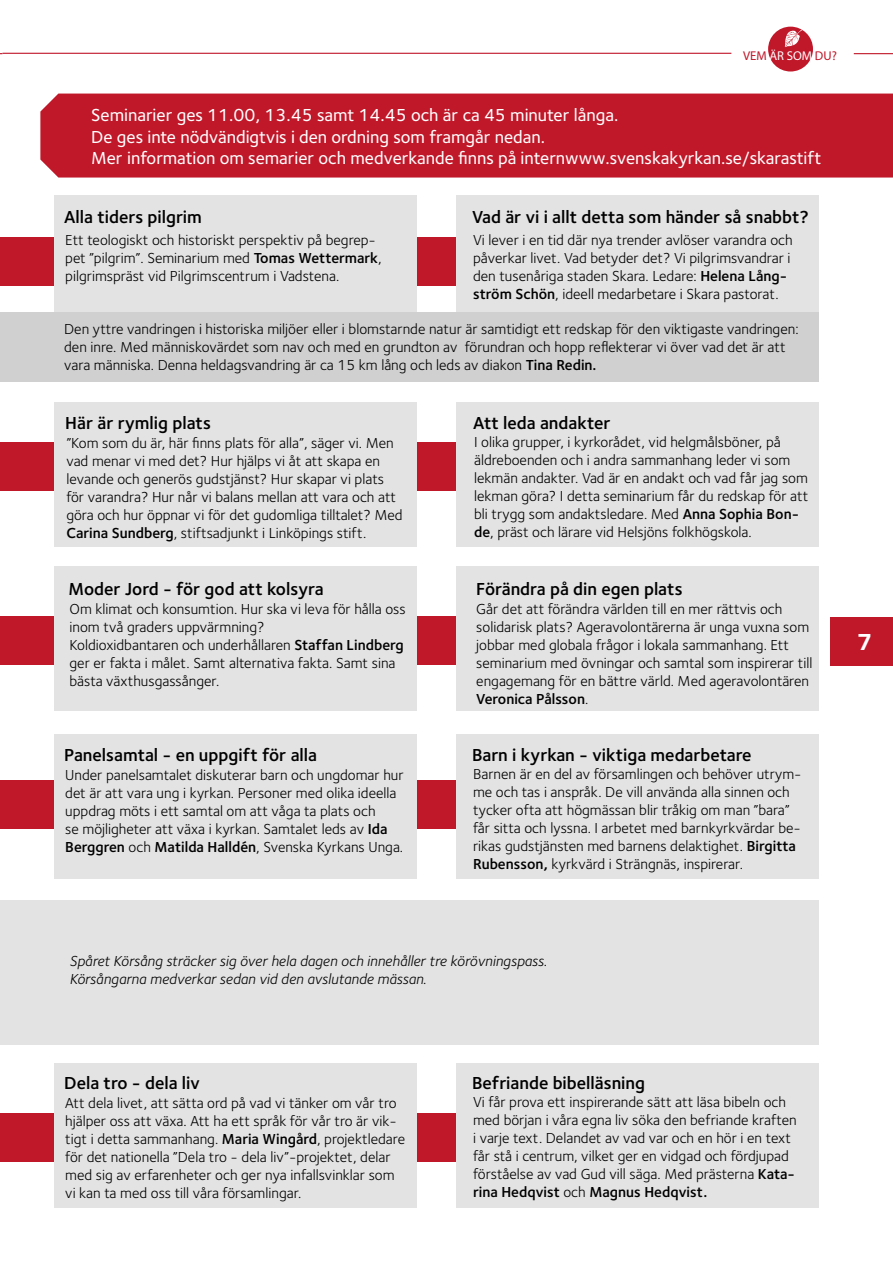
<style>
.page{position:relative;width:893px;height:1263px;background:#fff}
.page>*{position:absolute;margin:0;border:0;box-sizing:border-box;transform-origin:0 0}
.t1{font:700 24px "Foundry Sterling";color:#fff}
.t2{font:600 18px "Foundry Sterling";color:#000}
.t3{font:500 18px/21.6px "Foundry Sterling";color:#fff}
.t4{font:15px/18px "Foundry Sterling";color:#000}
.t5{font:italic 15px/18px "Foundry Sterling";color:#000}
.t6{font:12.75px "Myriad Pro";color:#c01729}
.s1{color:#fff}
.s2{font-weight:600}
</style>
<div class="page">
<div style="left:830px;top:617px;width:63px;height:48px;background:#c01729"></div>
<div style="left:0;top:780px;width:665px;height:49px;background:#c01729"></div>
<div style="left:0;top:1113px;width:665px;height:48px;background:#c01729"></div>
<div style="left:0;top:616px;width:670px;height:49px;background:#c01729"></div>
<div style="left:0;top:237px;width:670px;height:49px;background:#c01729"></div>
<div style="left:0;top:442px;width:670px;height:49px;background:#c01729"></div>
<div style="left:768px;top:27px;width:45px;height:45px;background:#c01729;border-radius:50%"></div>
<svg style="left:785px;top:29px;width:18px;height:18px"></svg>
<hr style="left:854px;top:53px;width:39px;height:1px;background:#c01729">
<hr style="left:2px;top:53px;width:729px;height:1px;background:#c01729">
<div style="left:40px;top:94px;width:853px;height:84px;background:#c01729"></div>
<div style="left:54px;top:195px;width:363px;height:150px;background:#e3e3e3"></div>
<div style="left:456px;top:195px;width:363px;height:150px;background:#e3e3e3"></div>
<div style="left:54px;top:402px;width:363px;height:144px;background:#e3e3e3"></div>
<div style="left:456px;top:402px;width:363px;height:144px;background:#e3e3e3"></div>
<div style="left:54px;top:567px;width:363px;height:144px;background:#e3e3e3"></div>
<div style="left:456px;top:567px;width:363px;height:144px;background:#e3e3e3"></div>
<div style="left:54px;top:735px;width:363px;height:144px;background:#e3e3e3"></div>
<div style="left:456px;top:735px;width:363px;height:144px;background:#e3e3e3"></div>
<div style="left:456px;top:900px;width:363px;height:145px;background:#e3e3e3"></div>
<div style="left:54px;top:1063px;width:363px;height:145px;background:#e3e3e3"></div>
<div style="left:456px;top:1063px;width:363px;height:145px;background:#e3e3e3"></div>
<div style="left:0;top:900px;width:665px;height:145px;background:#e3e3e3"></div>
<div style="left:0;top:313px;width:819px;height:69px;background:#d0d0d0"></div>
<p class="t6" style="left:743px;top:48px;width:95px">VEM <span class="s1">ÄR SOM</span> DU?</p>
<p class="t3" style="left:91px;top:104px;width:731px">Seminarier ges 11.00, 13.45 samt 14.45 och är ca 45 minuter långa.<br>De ges inte nödvändigtvis i den ordning som framgår nedan.<br>Mer information om semarier och medverkande finns på internwww.svenskakyrkan.se/skarastift</p>
<p class="t2" style="left:472px;top:204px;width:338px">Vad är vi i allt detta som händer så snabbt?</p>
<p class="t4" style="left:473px;top:231px;width:321px">Vi lever i en tid där nya trender avlöser varandra och påverkar livet. Vad betyder det? Vi pilgrimsvandrar i den tusenåriga staden Skara. Ledare: <span class="s2">Helena Lång&shy;ström Schön</span>, ideell medarbetare i Skara pastorat.</p>
<p class="t4" style="left:64px;top:319px;width:736px">Den yttre vandringen i historiska miljöer eller i blomstarnde natur är samtidigt ett redskap för den viktigaste vandringen: den inre. Med människovärdet som nav och med en grundton av förundran och hopp reflekterar vi över vad det är att vara människa. Denna heldagsvandring är ca 15 km lång och leds av diakon <span class="s2">Tina Redin.</span></p>
<p class="t2" style="left:64px;top:204px;width:139px">Alla tiders pilgrim</p>
<p class="t4" style="left:65px;top:231px;width:318px">Ett teologiskt och historiskt perspektiv på begrep&shy;pet ”pilgrim”. Seminarium med <span class="s2">Tomas Wettermark</span>, pilgrimspräst vid Pilgrimscentrum i Vadstena.</p>
<p class="t2" style="left:65px;top:411px;width:147px">Här är rymlig plats</p>
<p class="t4" style="left:66px;top:434px;width:338px">”Kom som du är, här finns plats för alla”, säger vi. Men vad menar vi med det? Hur hjälps vi åt att skapa en levande och generös gudstjänst? Hur skapar vi plats för varandra? Hur når vi balans mellan att vara och att göra och hur öppnar vi för det gudomliga tilltalet? Med <span class="s2">Carina Sundberg</span>, stiftsadjunkt i Linköpings stift.</p>
<p class="t2" style="left:68px;top:576px;width:257px">Moder Jord - för god att kolsyra</p>
<p class="t4" style="left:70px;top:599px;width:338px">Om klimat och konsumtion. Hur ska vi leva för hålla oss inom två graders uppvärmning?<br>Koldioxidbantaren och underhållaren <span class="s2">Staffan Lindberg </span>ger er fakta i målet. Samt alternativa fakta. Samt sina bästa växthusgassånger.</p>
<p class="t2" style="left:64px;top:742px;width:254px">Panelsamtal - en uppgift för alla</p>
<p class="t4" style="left:65px;top:766px;width:340px">Under panelsamtalet diskuterar barn och ungdomar hur det är att vara ung i kyrkan. Personer med olika ideella uppdrag möts i ett samtal om att våga ta plats och<br>se möjligheter att växa i kyrkan. Samtalet leds av <span class="s2">Ida Berggren</span> och <span class="s2">Matilda Halldén</span>, Svenska Kyrkans Unga.</p>
<p class="t2" style="left:473px;top:411px;width:139px">Att leda andakter</p>
<p class="t4" style="left:474px;top:433px;width:336px">I olika grupper, i kyrkorådet, vid helgmålsböner, på äldreboenden och i andra sammanhang leder vi som lekmän andakter. Vad är en andakt och vad får jag som lekman göra? I detta seminarium får du redskap för att bli trygg som andaktsledare. Med <span class="s2">Anna Sophia Bon&shy;de</span>, präst och lärare vid Helsjöns folkhögskola.</p>
<p class="t2" style="left:476px;top:576px;width:208px">Förändra på din egen plats</p>
<p class="t4" style="left:476px;top:599px;width:338px">Går det att förändra världen till en mer rättvis och solidarisk plats? Ageravolontärerna är unga vuxna som jobbar med globala frågor i lokala sammanhang. Ett seminarium med övningar och samtal som inspirerar till engagemang för en bättre värld. Med ageravolontären <span class="s2">Veronica Pålsson</span>.</p>
<p class="t2" style="left:472px;top:742px;width:281px">Barn i kyrkan - viktiga medarbetare</p>
<p class="t4" style="left:473px;top:764px;width:330px">Barnen är en del av församlingen och behöver utrym&shy;me och tas i anspråk. De vill använda alla sinnen och tycker ofta att högmässan blir tråkig om man ”bara” får sitta och lyssna. I arbetet med barnkyrkvärdar be&shy;rikas gudstjänsten med barnens delaktighet. <span class="s2">Birgitta Rubensson,</span> kyrkvärd i Strängnäs, inspirerar.</p>
<h1 class="t1" style="left:857px;top:625px;width:17px">7</h1>
<p class="t5" style="left:70px;top:952px;width:479px">Spåret Körsång sträcker sig över hela dagen och innehåller tre körövningspass.<br>Körsångarna medverkar sedan vid den avslutande mässan.</p>
<p class="t2" style="left:64px;top:1070px;width:137px">Dela tro - dela liv</p>
<p class="t4" style="left:65px;top:1094px;width:341px">Att dela livet, att sätta ord på vad vi tänker om vår tro hjälper oss att växa. Att ha ett språk för vår tro är vik&shy;tigt i detta sammanhang. <span class="s2">Maria Wingård</span>, projektledare för det nationella ”Dela tro - dela liv”-projektet, delar med sig av erfarenheter och ger nya infallsvinklar som vi kan ta med oss till våra församlingar.</p>
<p class="t2" style="left:472px;top:1070px;width:175px">Befriande bibelläsning</p>
<p class="t4" style="left:473px;top:1093px;width:325px">Vi får prova ett inspirerande sätt att läsa bibeln och med början i våra egna liv söka den befriande kraften i varje text. Delandet av vad var och en hör i en text får stå i centrum, vilket ger en vidgad och fördjupad förståelse av vad Gud vill säga. Med prästerna <span class="s2">Kata&shy;rina Hedqvist</span> och <span class="s2">Magnus Hedqvist.</span></p>
</div>
